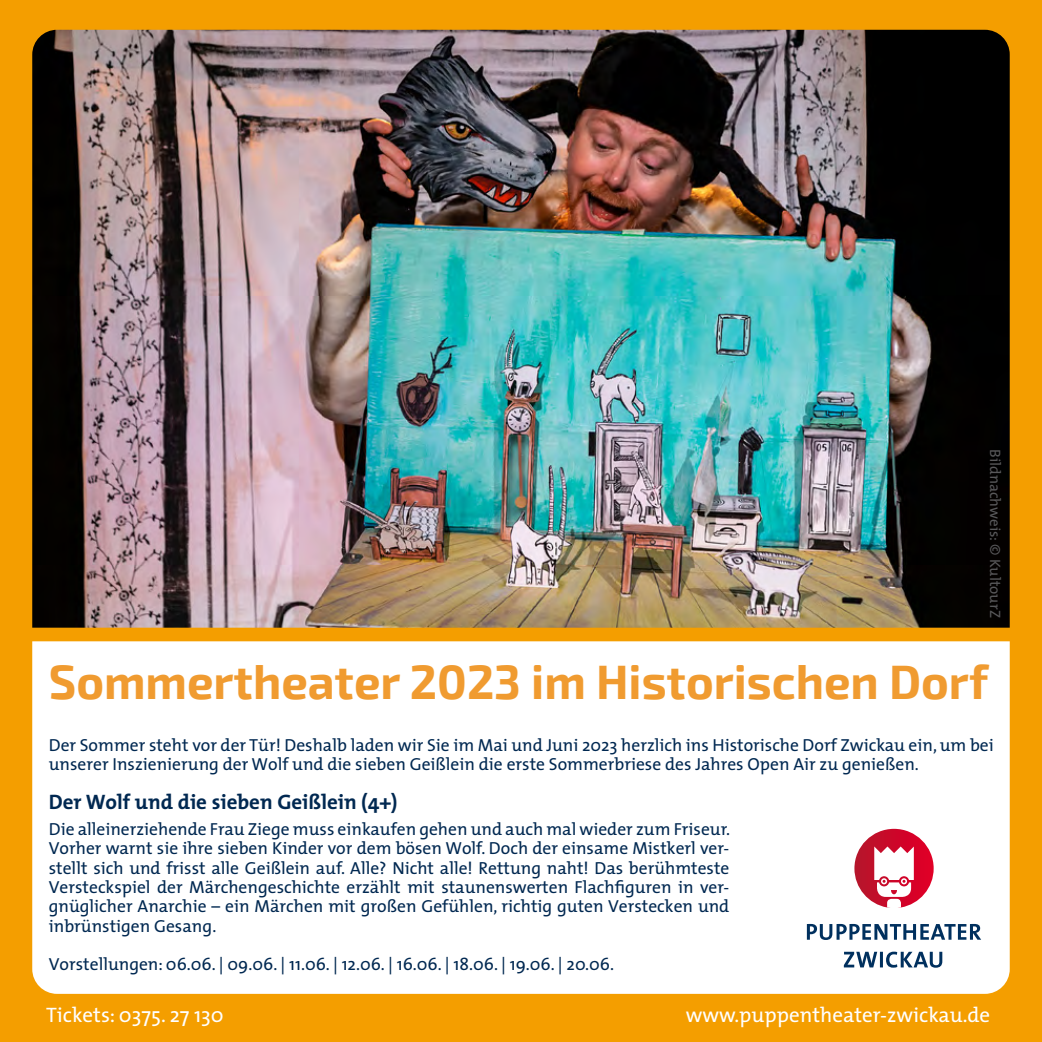
<style>
.page{position:relative;width:1042px;height:1042px;background:#f49e00}
.page>*{position:absolute;margin:0;border:0;box-sizing:border-box;transform-origin:0 0}
.t1{font:700 47.25px "Exo 2";color:#f09b30}
.t2{font:21px "The Mix";color:#fff}
.t3{font:700 21px "The Mix";color:#002851}
.t4{font:17.5px/19.2px "The Mix";color:#002851}
.t5{font:15.05px "The Mix";color:#58585a}
</style>
<div class="page">
<img style="left:32px;top:30px;width:977px;height:598px">
<div style="left:32px;top:641px;width:977px;height:353px;background:#fff"></div>
<svg style="left:844px;top:951px;width:98px;height:16px;background:#91a5b9"></svg>
<svg style="left:807px;top:924px;width:174px;height:16px;background:#8da2b6"></svg>
<svg style="left:854px;top:829px;width:79px;height:79px;background:#e47f90"></svg>
<p class="t5" style="left:1007px;top:449px;width:170px;rotate:90deg">Bildnachweis: © KultourZ</p>
<h1 class="t1" style="left:49px;top:654px;width:941px">Sommertheater 2023 im Historischen Dorf</h1>
<p class="t4" style="left:49px;top:735px;width:946px">Der Sommer steht vor der Tür! Deshalb laden wir Sie im Mai und Juni 2023 herzlich ins Historische Dorf Zwickau ein, um bei unserer Inszienierung der Wolf und die sieben Geißlein die erste Sommerbriese des Jahres Open Air zu genießen.</p>
<p class="t3" style="left:49px;top:784px;width:350px">Der Wolf und die sieben Geißlein (4+)</p>
<p class="t4" style="left:49px;top:819px;width:683px;text-align:justify">Die alleinerziehende Frau Ziege muss einkaufen gehen und auch mal wieder zum Friseur.<br>Vorher warnt sie ihre sieben Kinder vor dem bösen Wolf. Doch der einsame Mistkerl ver&shy;stellt sich und frisst alle Geißlein auf. Alle? Nicht alle! Rettung naht! Das berühmteste Versteckspiel der Märchengeschichte erzählt mit staunenswerten Flachfiguren in ver&shy;gnüglicher Anarchie – ein Märchen mit großen Gefühlen, richtig guten Verstecken und inbrünstigen Gesang.</p>
<p class="t4" style="left:49px;top:954px;width:567px">Vorstellungen: 06.06. | 09.06. | 11.06. | 12.06. | 16.06. | 18.06. | 19.06. | 20.06.</p>
<p class="t2" style="left:46px;top:997px;width:179px">Tickets: 0375. 27 130</p>
<p class="t2" style="left:686px;top:997px;width:306px">www.puppentheater-zwickau.de</p>
</div>
